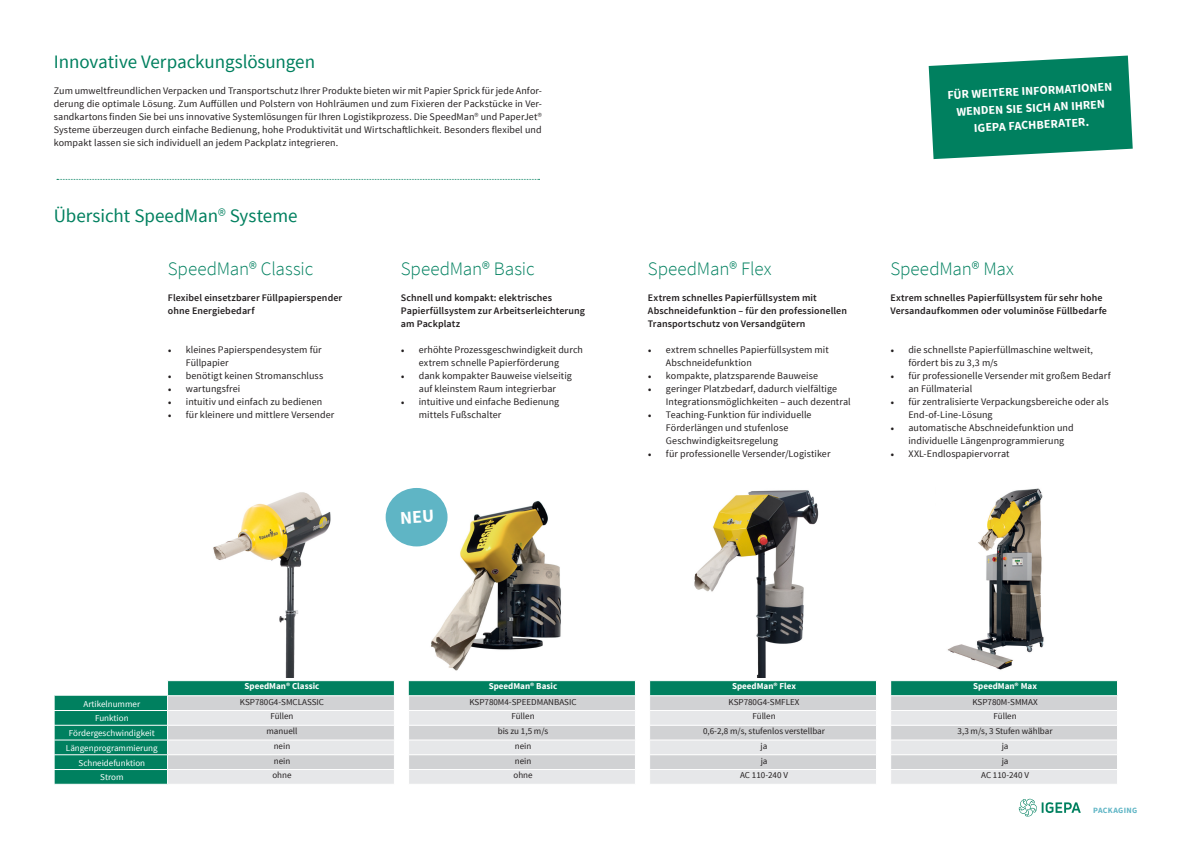
<style>
.page{position:relative;width:1191px;height:842px;background:#fff}
.page>*{position:absolute;margin:0;border:0;box-sizing:border-box;transform-origin:0 0}
.t1{font:300 19px "Source Sans Pro";letter-spacing:-.005em;color:#00805f}
.t2{font:19px "Source Sans Pro";letter-spacing:-.005em;color:#00805f}
.t3{font:700 12px/17px "Source Sans Pro";color:#fff;text-align:center}
.t4{font:10px/13px "Source Sans Pro";letter-spacing:.005em;color:#231f20}
.t5{font:600 10px/13px "Source Sans Pro";letter-spacing:.01em;color:#231f20}
.t6{font:9px "Source Sans Pro";color:#231f20}
.t7{font:9px "Source Sans Pro";color:#fff}
.t8{font:700 9px "Source Sans Pro";color:#fff}
.t9{font:700 8px "Source Sans Pro";letter-spacing:.035em;color:#5fb5c5}
.s1{font-weight:300}
.s2{font-family:"Minion Pro"}
</style>
<div class="page">
<svg style="left:1018px;top:799px;width:62px;height:18px"></svg>
<img style="left:947px;top:488px;width:97px;height:182px">
<img style="left:694px;top:490px;width:125px;height:187px">
<img style="left:407px;top:490px;width:154px;height:181px">
<svg style="left:57px;top:179px;width:482px;height:1px"></svg>
<svg style="left:168px;top:681px;width:949px;height:14px;background:#028160"></svg>
<svg style="left:409px;top:681px;width:467px;height:14px;background:#028160"></svg>
<svg style="left:168px;top:696px;width:949px;height:14px;background:#d1d2d4"></svg>
<svg style="left:168px;top:711px;width:949px;height:73px;background:#dedfe1"></svg>
<hr style="left:167px;top:725px;width:227px;height:1px;background:#fff">
<hr style="left:408px;top:725px;width:227px;height:1px;background:#fff">
<hr style="left:649px;top:725px;width:227px;height:1px;background:#fff">
<hr style="left:890px;top:725px;width:227px;height:1px;background:#fff">
<hr style="left:167px;top:754px;width:227px;height:1px;background:#fff">
<hr style="left:408px;top:754px;width:227px;height:1px;background:#fff">
<hr style="left:649px;top:754px;width:227px;height:1px;background:#fff">
<hr style="left:890px;top:754px;width:227px;height:1px;background:#fff">
<hr style="left:167px;top:769px;width:227px;height:1px;background:#fff">
<hr style="left:408px;top:769px;width:227px;height:1px;background:#fff">
<hr style="left:649px;top:769px;width:227px;height:1px;background:#fff">
<hr style="left:890px;top:769px;width:227px;height:1px;background:#fff">
<hr style="left:167px;top:740px;width:227px;height:1px;background:#fff">
<hr style="left:408px;top:740px;width:227px;height:1px;background:#fff">
<svg style="left:635px;top:680px;width:15px;height:104px"></svg>
<hr style="left:649px;top:740px;width:227px;height:1px;background:#fff">
<svg style="left:876px;top:680px;width:15px;height:104px"></svg>
<hr style="left:890px;top:740px;width:227px;height:1px;background:#fff">
<svg style="left:54px;top:695px;width:114px;height:89px;background:#108869"></svg>
<hr style="left:54px;top:725px;width:113px;height:1px;background:#fff">
<svg style="left:394px;top:680px;width:15px;height:104px"></svg>
<hr style="left:54px;top:740px;width:113px;height:1px;background:#fff">
<img style="left:213px;top:492px;width:118px;height:185px">
<div style="left:386px;top:488px;width:61px;height:58px;background:#5fb5c5;border-radius:50%"></div>
<svg style="left:928px;top:56px;width:204px;height:103px;background:#1d8e71"></svg>
<h1 class="t2" style="left:54px;top:50px;width:263px">Innovative Verpackungslösungen</h1>
<p class="t4" style="left:54px;top:84px;width:489px;text-align:justify">Zum umweltfreundlichen Verpacken und Transportschutz Ihrer Produkte bieten wir mit Papier Sprick für jede Anfor‑ derung die optimale Lösung. Zum Auffüllen und Polstern von Hohlräumen und zum Fixieren der Packstücke in Ver‑ sandkartons finden Sie bei uns innovative Systemlösungen für Ihren Logistikprozess. Die SpeedMan<span class="s1">®</span> und PaperJet<span class="s1">® </span>Systeme überzeugen durch einfache Bedienung, hohe Produktivität und Wirtschaftlichkeit. Besonders flexibel und kompakt lassen sie sich individuell an jedem Packplatz integrieren.</p>
<h1 class="t2" style="left:54px;top:204px;width:245px">Übersicht SpeedMan<span class="s1">®</span> Systeme</h1>
<h1 class="t1" style="left:168px;top:257px;width:147px">SpeedMan® Classic</h1>
<p class="t5" style="left:168px;top:291px;width:176px">Flexibel einsetzbarer Füllpapierspender ohne Energiebedarf</p>
<p class="t4" style="left:186px;top:343px;width:137px;text-indent:-18px"><span class="s2">•</span> kleines Papierspendesystem für<br>Füllpapier</p>
<p class="t4" style="left:168px;top:369px;width:157px"><span class="s2">•</span> benötigt keinen Stromanschluss</p>
<p class="t4" style="left:168px;top:382px;width:74px"><span class="s2">•</span> wartungsfrei</p>
<p class="t4" style="left:168px;top:395px;width:156px"><span class="s2">•</span> intuitiv und einfach zu bedienen</p>
<p class="t4" style="left:168px;top:408px;width:168px"><span class="s2">•</span> für kleinere und mittlere Versender</p>
<h1 class="t1" style="left:401px;top:257px;width:135px">SpeedMan® Basic</h1>
<p class="t5" style="left:401px;top:291px;width:186px">Schnell und kompakt: elektrisches<br>Papierfüllsystem zur Arbeitserleichterung am Packplatz</p>
<p class="t4" style="left:401px;top:343px;width:184px;text-align:center"><span class="s2">•</span> erhöhte Prozessgeschwindigkeit durch extrem schnelle Papierförderung</p>
<p class="t4" style="left:401px;top:369px;width:173px;text-align:center"><span class="s2">•</span> dank kompakter Bauweise vielseitig auf kleinstem Raum integrierbar</p>
<p class="t4" style="left:419px;top:395px;width:142px;text-indent:-18px"><span class="s2">•</span> intuitive und einfache Bedienung mittels Fußschalter</p>
<p class="t3" style="left:947px;top:87px;width:166px;rotate:-3deg">FÜR WEITERE INFORMATIONEN<br>WENDEN SIE SICH AN IHREN<br>IGEPA FACHBERATER.</p>
<h1 class="t1" style="left:648px;top:257px;width:125px">SpeedMan® Flex</h1>
<p class="t5" style="left:648px;top:291px;width:200px">Extrem schnelles Papierfüllsystem mit<br>Abschneidefunktion – für den professionellen<br>Transportschutz von Versandgütern</p>
<p class="t4" style="left:666px;top:343px;width:164px;text-indent:-18px"><span class="s2">•</span> extrem schnelles Papierfüllsystem mit<br>Abschneidefunktion</p>
<p class="t4" style="left:648px;top:369px;width:172px"><span class="s2">•</span> kompakte, platzsparende Bauweise</p>
<p class="t4" style="left:666px;top:382px;width:186px;text-indent:-18px"><span class="s2">•</span> geringer Platzbedarf, dadurch vielfältige<br>Integrationsmöglichkeiten – auch dezentral</p>
<p class="t4" style="left:666px;top:408px;width:147px;text-indent:-18px"><span class="s2">•</span> Teaching‑Funktion für individuelle<br>Förderlängen und stufenlose<br>Geschwindigkeitsregelung</p>
<p class="t4" style="left:648px;top:447px;width:184px"><span class="s2">•</span> für professionelle Versender/Logistiker</p>
<h1 class="t1" style="left:890px;top:257px;width:125px">SpeedMan® Max</h1>
<p class="t5" style="left:890px;top:291px;width:218px">Extrem schnelles Papierfüllsystem für sehr hohe<br>Versandaufkommen oder voluminöse Füllbedarfe</p>
<p class="t4" style="left:908px;top:343px;width:186px;text-indent:-18px"><span class="s2">•</span> die schnellste Papierfüllmaschine weltweit, fördert bis zu 3,3 m/s</p>
<p class="t4" style="left:908px;top:369px;width:204px;text-indent:-18px"><span class="s2">•</span> für professionelle Versender mit großem Bedarf an Füllmaterial</p>
<p class="t4" style="left:908px;top:395px;width:202px;text-indent:-18px"><span class="s2">•</span> für zentralisierte Verpackungsbereiche oder als<br>End‑of‑Line‑Lösung</p>
<p class="t4" style="left:908px;top:421px;width:167px;text-indent:-18px"><span class="s2">•</span> automatische Abschneidefunktion und individuelle Längenprogrammierung</p>
<p class="t4" style="left:890px;top:447px;width:121px"><span class="s2">•</span> XXL‑Endlospapiervorrat</p>
<p class="t8" style="left:244px;top:680px;width:76px">SpeedMan® Classic</p>
<p class="t8" style="left:489px;top:680px;width:70px">SpeedMan® Basic</p>
<p class="t8" style="left:732px;top:680px;width:65px">SpeedMan® Flex</p>
<p class="t8" style="left:973px;top:680px;width:65px">SpeedMan® Max</p>
<p class="t7" style="left:83px;top:698px;width:58px">Artikelnummer</p>
<p class="t6" style="left:240px;top:696px;width:86px">KSP780G4-SMCLASSIC</p>
<p class="t6" style="left:469px;top:696px;width:109px">KSP780M4-SPEEDMANBASIC</p>
<p class="t6" style="left:728px;top:696px;width:72px">KSP780G4-SMFLEX</p>
<p class="t6" style="left:972px;top:696px;width:67px">KSP780M-SMMAX</p>
<p class="t7" style="left:95px;top:713px;width:35px">Funktion</p>
<p class="t6" style="left:270px;top:711px;width:25px">Füllen</p>
<p class="t6" style="left:511px;top:711px;width:25px">Füllen</p>
<p class="t6" style="left:752px;top:711px;width:25px">Füllen</p>
<p class="t6" style="left:993px;top:711px;width:25px">Füllen</p>
<p class="t7" style="left:69px;top:727px;width:87px">Fördergeschwindigkeit</p>
<p class="t6" style="left:266px;top:725px;width:32px">manuell</p>
<p class="t6" style="left:498px;top:725px;width:52px">bis zu 1,5 m/s</p>
<p class="t6" style="left:703px;top:725px;width:123px">0,6-2,8 m/s, stufenlos verstellbar</p>
<p class="t6" style="left:957px;top:725px;width:96px">3,3 m/s, 3 Stufen wählbar</p>
<p class="t7" style="left:66px;top:742px;width:93px">Längenprogrammierung</p>
<p class="t6" style="left:274px;top:740px;width:18px">nein</p>
<p class="t6" style="left:515px;top:740px;width:18px">nein</p>
<p class="t6" style="left:760px;top:740px;width:8px">ja</p>
<p class="t6" style="left:1001px;top:740px;width:8px">ja</p>
<p class="t7" style="left:79px;top:757px;width:68px">Schneidefunktion</p>
<p class="t6" style="left:274px;top:755px;width:18px">nein</p>
<p class="t6" style="left:515px;top:755px;width:18px">nein</p>
<p class="t6" style="left:760px;top:755px;width:8px">ja</p>
<p class="t6" style="left:1001px;top:755px;width:8px">ja</p>
<p class="t7" style="left:100px;top:772px;width:25px">Strom</p>
<p class="t6" style="left:272px;top:770px;width:21px">ohne</p>
<p class="t6" style="left:513px;top:770px;width:21px">ohne</p>
<p class="t6" style="left:740px;top:770px;width:49px">AC 110-240 V</p>
<p class="t6" style="left:981px;top:770px;width:49px">AC 110-240 V</p>
<p class="t9" style="left:1093px;top:805px;width:45px">PACKAGING</p>
</div>
